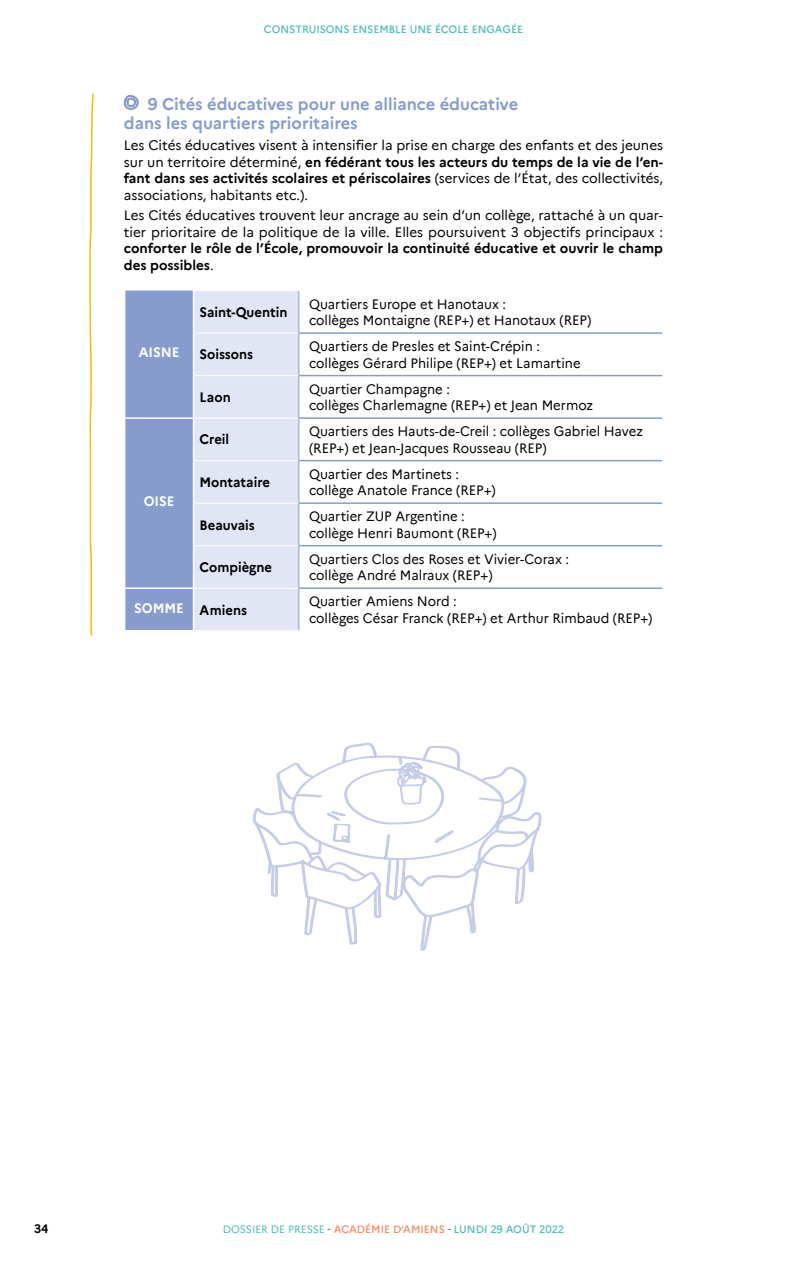
<style>
.page{position:relative;width:787px;height:1263px;background:#fff}
.page>*{position:absolute;margin:0;border:0;box-sizing:border-box;transform-origin:0 0}
.t1{font:700 16.5px/19.5px "Marianne";color:#869cce}
.t2{font:13.5px/16.5px "Marianne";color:#000}
.t3{font:700 13.5px/16.5px "Marianne";color:#000}
.t4{font:700 13.5px "Marianne";color:#fff}
.t5{font:700 12px "Marianne";color:#000}
.t6{font:500 10.5px "Marianne";color:#f18a5f}
.t7{font:500 10.5px "Marianne";color:#51bbb6}
.s1{font-weight:700}
.s2{font-weight:400}
.s3{color:#fff}
.s4{font-weight:400;color:#51bbb6}
.s5{font-weight:400;color:#3e57a3}
.s6{color:#51bbb6}
</style>
<div class="page">
<svg style="left:89px;top:93px;width:5px;height:543px"></svg>
<svg style="left:125px;top:291px;width:173px;height:339px;background:#bec8e5"></svg>
<hr style="left:124px;top:417px;width:70px;height:2px;background:#fff">
<hr style="left:124px;top:587px;width:70px;height:2px;background:#fff">
<hr style="left:193px;top:291px;width:1px;height:42px;background:#fff">
<hr style="left:193px;top:333px;width:1px;height:43px;background:#fff">
<hr style="left:193px;top:376px;width:1px;height:41px;background:#fff">
<hr style="left:193px;top:419px;width:1px;height:42px;background:#fff">
<hr style="left:193px;top:461px;width:1px;height:42px;background:#fff">
<hr style="left:193px;top:503px;width:1px;height:43px;background:#fff">
<hr style="left:193px;top:546px;width:1px;height:41px;background:#fff">
<hr style="left:193px;top:589px;width:1px;height:41px;background:#fff">
<hr style="left:194px;top:333px;width:104px;height:1px;background:#fff">
<hr style="left:194px;top:375px;width:104px;height:1px;background:#fff">
<hr style="left:194px;top:418px;width:104px;height:1px;background:#fff">
<hr style="left:194px;top:460px;width:104px;height:1px;background:#fff">
<hr style="left:194px;top:503px;width:104px;height:1px;background:#fff">
<hr style="left:194px;top:545px;width:104px;height:1px;background:#fff">
<hr style="left:194px;top:588px;width:104px;height:1px;background:#fff">
<hr style="left:298px;top:291px;width:1px;height:42px;background:#869cce">
<hr style="left:298px;top:333px;width:1px;height:43px;background:#869cce">
<hr style="left:298px;top:376px;width:1px;height:42px;background:#869cce">
<hr style="left:298px;top:418px;width:1px;height:43px;background:#869cce">
<hr style="left:298px;top:461px;width:1px;height:42px;background:#869cce">
<hr style="left:298px;top:503px;width:1px;height:43px;background:#869cce">
<hr style="left:298px;top:546px;width:1px;height:42px;background:#869cce">
<hr style="left:298px;top:588px;width:1px;height:42px;background:#869cce">
<hr style="left:299px;top:332px;width:363px;height:2px;background:#869cce">
<hr style="left:299px;top:375px;width:363px;height:1px;background:#869cce">
<hr style="left:299px;top:417px;width:363px;height:2px;background:#869cce">
<hr style="left:299px;top:460px;width:363px;height:1px;background:#869cce">
<hr style="left:299px;top:502px;width:363px;height:2px;background:#869cce">
<hr style="left:299px;top:545px;width:363px;height:1px;background:#869cce">
<hr style="left:299px;top:587px;width:363px;height:2px;background:#869cce">
<hr style="left:786px;top:0;width:1px;height:316px;background:#000">
<svg style="left:123px;top:94px;width:16px;height:16px"></svg>
<svg style="left:253px;top:743px;width:288px;height:208px"></svg>
<p class="t7" style="left:264px;top:23px;width:261px">CONSTRUISONS ENSEMBLE UNE ÉCOLE ENGAGÉE</p>
<p class="t1" style="left:124px;top:94px;width:396px;text-indent:24px">9 Cités éducatives pour une alliance éducative dans les quartiers prioritaires</p>
<p class="t2" style="left:124px;top:137px;width:540px;text-align:justify">Les Cités éducatives visent à intensifier la prise en charge des enfants et des jeunes sur un territoire déterminé, <span class="s1">en fédérant tous les acteurs du temps de la vie de l’en&shy;fant dans ses activités scolaires et périscolaires</span> (services de l’État, des collectivités, associations, habitants etc.).</p>
<p class="t2" style="left:124px;top:207px;width:540px">Les Cités éducatives trouvent leur ancrage au sein d’un collège, rattaché à un quar&shy;tier prioritaire de la politique de la ville. Elles poursuivent 3 objectifs principaux :</p>
<p class="t3" style="left:124px;top:240px;width:540px">conforter le rôle de l’École, promouvoir la continuité éducative et ouvrir le champ des possibles<span class="s2">.</span></p>
<p class="t4" style="left:139px;top:344px;width:42px">AISNE</p>
<p class="t3" style="left:199px;top:304px;width:89px">Saint-Quentin</p>
<p class="t2" style="left:309px;top:296px;width:284px">Quartiers Europe et Hanotaux :<br>collèges Montaigne (REP+) et Hanotaux (REP)</p>
<p class="t3" style="left:199px;top:346px;width:55px">Soissons</p>
<p class="t2" style="left:309px;top:338px;width:273px">Quartiers de Presles et Saint-Crépin : collèges Gérard Philipe (REP+) et Lamartine</p>
<p class="t3" style="left:199px;top:389px;width:33px">Laon</p>
<p class="t2" style="left:309px;top:381px;width:286px">Quartier Champagne :<br>collèges Charlemagne (REP+) et Jean Mermoz</p>
<p class="t3" style="left:199px;top:431px;width:31px">Creil</p>
<p class="t2" style="left:309px;top:423px;width:335px">Quartiers des Hauts-de-Creil : collèges Gabriel Havez (REP+) et Jean-Jacques Rousseau (REP)</p>
<p class="t3" style="left:199px;top:474px;width:72px">Montataire</p>
<p class="t2" style="left:309px;top:466px;width:188px">Quartier des Martinets : collège Anatole France (REP+)</p>
<p class="t3" style="left:199px;top:516px;width:57px">Beauvais</p>
<p class="t2" style="left:309px;top:508px;width:189px">Quartier ZUP Argentine : collège Henri Baumont (REP+)</p>
<p class="t3" style="left:199px;top:559px;width:74px">Compiègne</p>
<p class="t2" style="left:309px;top:551px;width:261px">Quartiers Clos des Roses et Vivier-Corax : collège André Malraux (REP+)</p>
<p class="t3" style="left:134px;top:601px;width:114px"><span class="s3">SOMME</span> Amiens</p>
<p class="t2" style="left:309px;top:593px;width:345px">Quartier Amiens Nord :<br>collèges César Franck (REP+) et Arthur Rimbaud (REP+)</p>
<p class="t4" style="left:144px;top:493px;width:32px">OISE</p>
<p class="t5" style="left:34px;top:1221px;width:16px">34</p>
<p class="t6" style="left:223px;top:1222px;width:343px"><span class="s4">DOSSIER DE PRESSE</span> <span class="s5">-</span> ACADÉMIE D’AMIENS <span class="s5">-</span> <span class="s6">LUNDI 29 AOÛT 2022</span></p>
</div>
